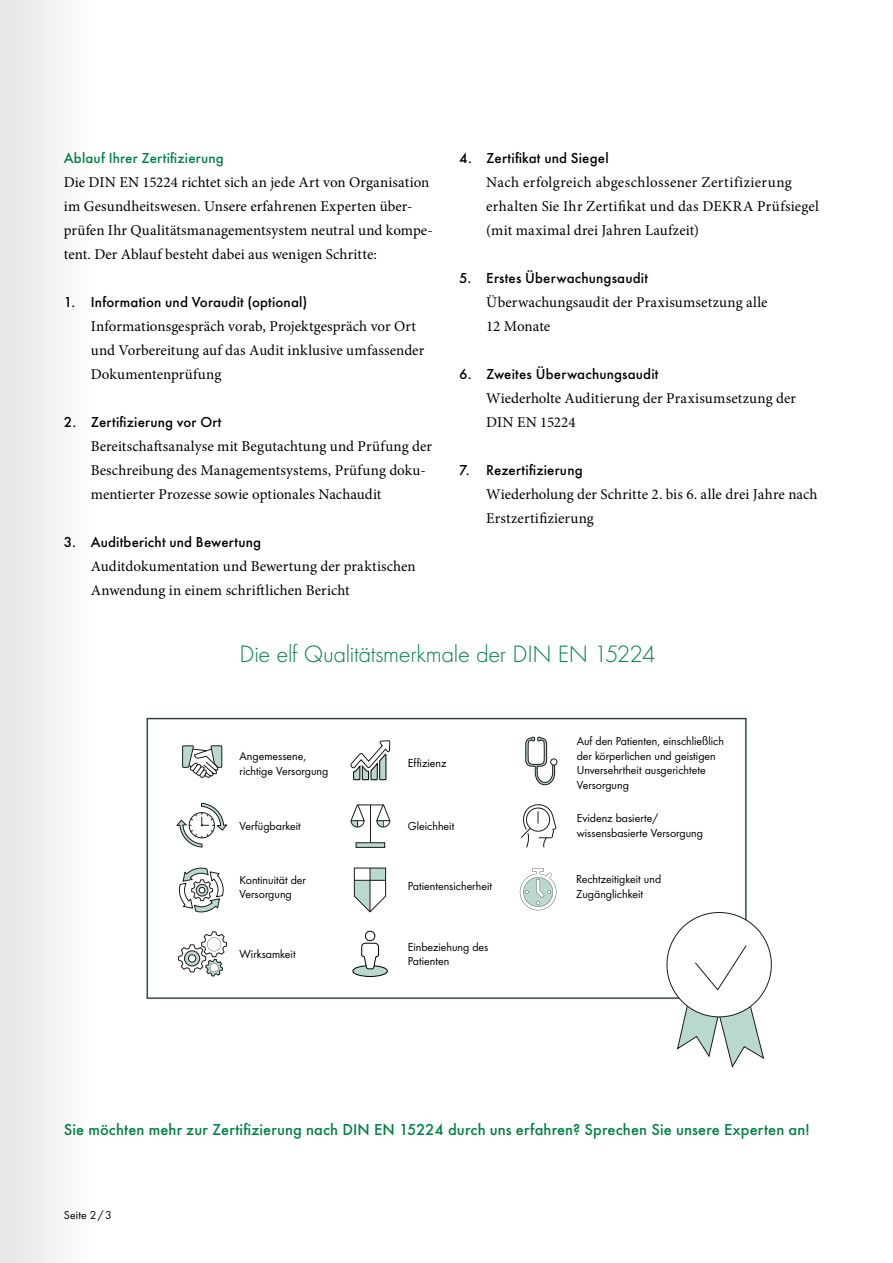
<style>
.page{position:relative;width:893px;height:1263px;background:#fff}
.page>*{position:absolute;margin:0;border:0;box-sizing:border-box;transform-origin:0 0}
.t1{font:300 24.6px "Futura";letter-spacing:-.015em;color:#008244}
.t2{font:500 16.5px "Futura";letter-spacing:.005em;color:#008244}
.t3{font:15px/24px "Minion Pro";letter-spacing:.005em;color:#000}
.t4{font:500 15px "Futura";letter-spacing:.01em;color:#000}
.t5{font:500 15px "Futura";letter-spacing:.01em;color:#008244}
.t6{font:12.15px/14.5px "Futura Boo";color:#000}
.t7{font:12px "Futura Boo";letter-spacing:.015em;color:#000}
</style>
<div class="page">
<svg style="left:182px;top:745px;width:40px;height:33px"></svg>
<svg style="left:520px;top:868px;width:36px;height:42px"></svg>
<svg style="left:179px;top:868px;width:44px;height:44px"></svg>
<svg style="left:178px;top:931px;width:49px;height:46px"></svg>
<hr style="left:356px;top:843px;width:29px;height:4px;background:#bad9ce">
<hr style="left:370px;top:805px;width:1px;height:37px;background:#1c1a1e">
<svg style="left:351px;top:804px;width:39px;height:23px"></svg>
<div style="left:356px;top:842px;width:29px;height:5px;border:1px solid #1c1a1e"></div>
<svg style="left:521px;top:804px;width:35px;height:43px"></svg>
<svg style="left:525px;top:737px;width:32px;height:48px"></svg>
<div style="left:353px;top:965px;width:34px;height:11px;background:#bad9ce;border-radius:50%"></div>
<div style="left:353px;top:965px;width:34px;height:12px;border:1px solid #000;border-radius:50%"></div>
<svg style="left:361px;top:943px;width:18px;height:26px"></svg>
<div style="left:365px;top:931px;width:10px;height:10px;border:1px solid #000;border-radius:50%"></div>
<svg style="left:354px;top:868px;width:32px;height:44px"></svg>
<hr style="left:354px;top:880px;width:32px;height:1px;background:#1c1a1e">
<hr style="left:370px;top:868px;width:1px;height:43px;background:#1c1a1e">
<svg style="left:176px;top:803px;width:51px;height:44px"></svg>
<svg style="left:661px;top:907px;width:111px;height:161px"></svg>
<svg style="left:350px;top:740px;width:40px;height:40px"></svg>
<div style="left:0;top:0;width:96px;height:1263px;background:#f2f2f2"></div>
<p class="t5" style="left:64px;top:146px;width:162px">Ablauf Ihrer Zertifizierung</p>
<p class="t3" style="left:64px;top:170px;width:370px">Die DIN EN 15224 richtet sich an jede Art von Organisation im Gesundheitswesen. Unsere erfahrenen Experten über&shy;prüfen Ihr Qualitätsmanagementsystem neutral und kompe&shy;tent. Der Ablauf besteht dabei aus wenigen Schritte:</p>
<p class="t4" style="left:64px;top:290px;width:245px">1. Information und Voraudit (optional)</p>
<p class="t3" style="left:91px;top:314px;width:335px">Informationsgespräch vorab, Projektgespräch vor Ort und Vorbereitung auf das Audit inklusive umfassender<br>Dokumentenprüfung</p>
<p class="t4" style="left:64px;top:410px;width:159px">2. Zertifizierung vor Ort</p>
<p class="t3" style="left:91px;top:434px;width:343px">Bereitschaftsanalyse mit Begutachtung und Prüfung der<br>Beschreibung des Managementsystems, Prüfung doku&shy;mentierter Prozesse sowie optionales Nachaudit</p>
<p class="t4" style="left:64px;top:530px;width:199px">3. Auditbericht und Bewertung</p>
<p class="t3" style="left:91px;top:554px;width:327px">Auditdokumentation und Bewertung der praktischen<br>Anwendung in einem schriftlichen Bericht</p>
<p class="t4" style="left:459px;top:146px;width:151px">4. Zertifikat und Siegel</p>
<p class="t3" style="left:486px;top:170px;width:334px">Nach erfolgreich abgeschlossener Zertifizierung erhalten Sie Ihr Zertifikat und das DEKRA Prüfsiegel (mit maximal drei Jahren Laufzeit)</p>
<p class="t4" style="left:459px;top:266px;width:190px">5. Erstes Überwachungsaudit</p>
<p class="t3" style="left:486px;top:290px;width:283px">Überwachungsaudit der Praxisumsetzung alle<br>12 Monate</p>
<p class="t4" style="left:459px;top:362px;width:201px">6. Zweites Überwachungsaudit</p>
<p class="t3" style="left:486px;top:386px;width:311px">Wiederholte Auditierung der Praxisumsetzung der<br>DIN EN 15224</p>
<p class="t4" style="left:459px;top:458px;width:125px">7. Rezertifizierung</p>
<p class="t3" style="left:486px;top:482px;width:333px">Wiederholung der Schritte 2. bis 6. alle drei Jahre nach<br>Erstzertifizierung</p>
<h1 class="t1" style="left:240px;top:638px;width:417px">Die elf Qualitätsmerkmale der DIN EN 15224</h1>
<p class="t6" style="left:240px;top:748px;width:90px">Angemessene, richtige Versorgung</p>
<p class="t6" style="left:240px;top:818px;width:63px">Verfügbarkeit</p>
<p class="t6" style="left:240px;top:872px;width:68px">Kontinuität der<br>Versorgung</p>
<p class="t6" style="left:240px;top:946px;width:58px">Wirksamkeit</p>
<p class="t6" style="left:408px;top:755px;width:40px">Effizienz</p>
<p class="t6" style="left:408px;top:817px;width:48px">Gleichheit</p>
<p class="t6" style="left:408px;top:878px;width:86px">Patientensicherheit</p>
<p class="t6" style="left:408px;top:939px;width:82px">Einbeziehung des<br>Patienten</p>
<p class="t6" style="left:577px;top:733px;width:149px">Auf den Patienten, einschließlich der körperlichen und geistigen<br>Unversehrtheit ausgerichtete<br>Versorgung</p>
<p class="t6" style="left:577px;top:810px;width:128px">Evidenz basierte/ wissensbasierte Versorgung</p>
<p class="t6" style="left:576px;top:871px;width:87px">Rechtzeitigkeit und<br>Zugänglichkeit</p>
<p class="t2" style="left:64px;top:1117px;width:748px">Sie möchten mehr zur Zertifizierung nach DIN EN 15224 durch uns erfahren? Sprechen Sie unsere Experten an!</p>
<p class="t7" style="left:64px;top:1206px;width:50px">Seite 2/3</p>
</div>
